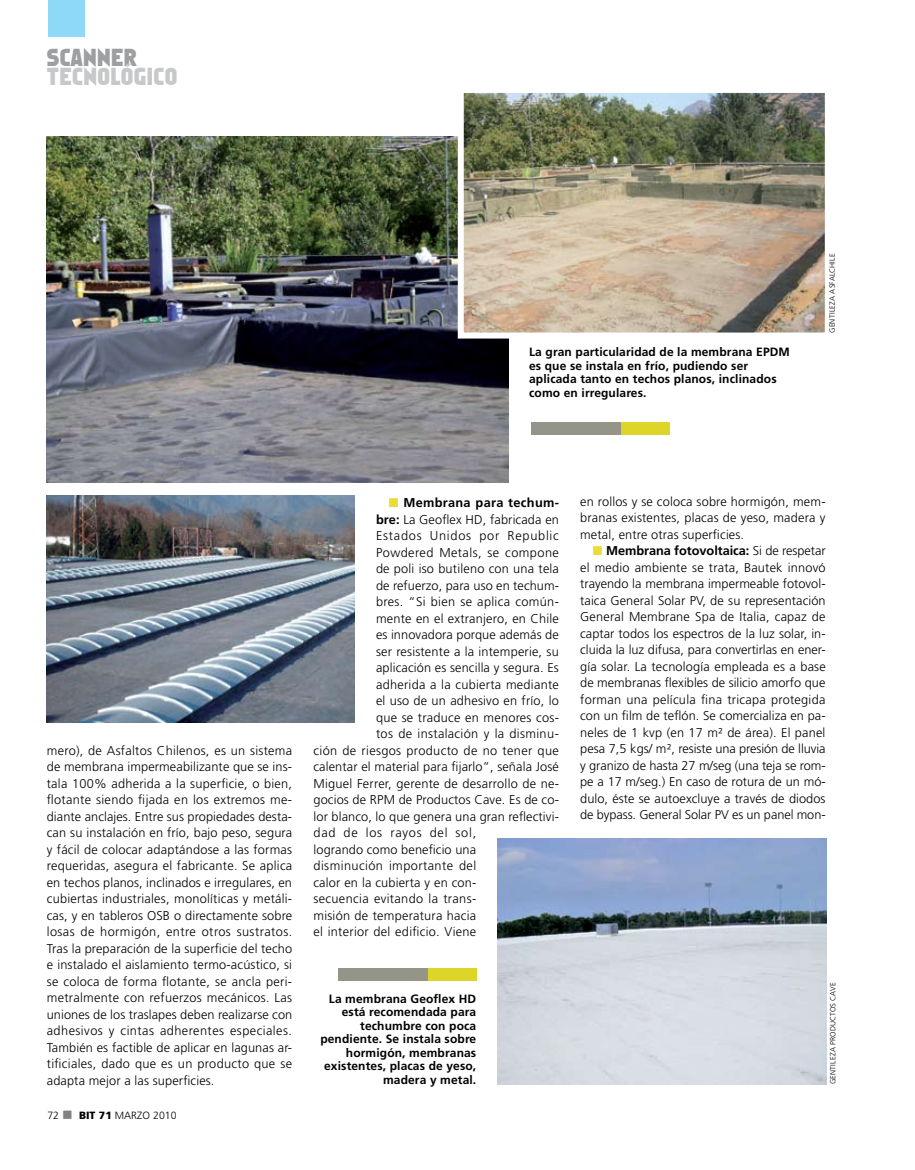
<style>
.page{position:relative;width:915px;height:1170px;background:#fff}
.page>*{position:absolute;margin:0;border:0;box-sizing:border-box;transform-origin:0 0}
.t1{font:22.5px "Faktos";letter-spacing:.02em;color:#c6c8ca}
.t2{font:22.5px "Faktos";letter-spacing:.02em;color:#9d9fa1}
.t3{font:300 12.75px/16.5px "Frutiger";letter-spacing:.015em;color:#000;text-align:justify}
.t4{font:300 12.75px "Frutiger";letter-spacing:.035em;color:#000}
.t5{font:300 12.75px "Frutiger";letter-spacing:.06em;color:#000}
.t6{font:700 12.75px "Frutiger";letter-spacing:.025em;color:#000}
.t7{font:700 12px/13.5px "Frutiger";letter-spacing:.01em;color:#000}
.t8{font:300 10.5px "Frutiger";letter-spacing:.005em;color:#000}
.t9{font:300 7.5px "Frutiger";letter-spacing:.03em;color:#000}
.s1{color:#808284}
.s2{font-weight:900}
.s3{color:#ebda38}
.s4{font-weight:700}
</style>
<div class="page">
<div style="left:48px;top:0;width:37px;height:36px;background:#8ed8f8"></div>
<img style="left:47px;top:136px;width:461px;height:346px">
<img style="left:46px;top:496px;width:308px;height:226px">
<img style="left:464px;top:94px;width:359px;height:237px">
<div style="left:457px;top:87px;width:373px;height:251px;border:6px solid #fff"></div>
<img style="left:497px;top:838px;width:328px;height:246px">
<div style="left:530px;top:422px;width:139px;height:13px;background:#949488"></div>
<div style="left:620px;top:422px;width:49px;height:13px;background:#ded529"></div>
<div style="left:337px;top:968px;width:139px;height:13px;background:#949488"></div>
<div style="left:427px;top:968px;width:49px;height:13px;background:#ded529"></div>
<h1 class="t2" style="left:47px;top:44px;width:92px">SCANNER</h1>
<h1 class="t1" style="left:47px;top:64px;width:132px">TECNOLÓGICO</h1>
<p class="t7" style="left:529px;top:345px;width:262px">La gran particularidad de la membrana EPDM es que se instala en frío, pudiendo ser aplicada tanto en techos planos, inclinados como en irregulares.</p>
<p class="t9" style="left:827px;top:333px;width:80px;rotate:-90deg">gentileza asfalch ile</p>
<p class="t3" style="left:47px;top:742px;width:247px">mero), de Asfaltos Chilenos, es un sistema de membrana impermeabilizante que se ins&shy;tala 100% adherida a la superficie, o bien, flotante siendo fijada en los extremos me&shy;diante anclajes. Entre sus propiedades desta&shy;can su instalación en frío, bajo peso, segura y fácil de colocar adaptándose a las formas requeridas, asegura el fabricante. Se aplica en techos planos, inclinados e irregulares, en cubiertas industriales, monolíticas y metáli&shy;cas, y en tableros OSB o directamente sobre losas de hormigón, entre otros sustratos.<br>Tras la preparación de la superficie del techo e instalado el aislamiento termo-acústico, si se coloca de forma flotante, se ancla peri&shy;metralmente con refuerzos mecánicos. Las uniones de los traslapes deben realizarse con adhesivos y cintas adherentes especiales.<br>También es factible de aplicar en lagunas ar&shy;tificiales, dado que es un producto que se adapta mejor a las superficies.</p>
<p class="t8" style="left:47px;top:1109px;width:131px">72 <span class="s1">■</span> <span class="s2">BIT 71</span> marzo 2010</p>
<p class="t6" style="left:388px;top:495px;width:171px"><span class="s3">■</span> Membrana para techum-</p>
<p class="t3" style="left:376px;top:511px;width:184px"><span class="s4">bre:</span> La Geoflex HD, fabricada en</p>
<p class="t5" style="left:376px;top:528px;width:184px">Estados U nidos por Republic</p>
<p class="t4" style="left:376px;top:545px;width:184px">Powdered M etals, se compone</p>
<p class="t3" style="left:376px;top:560px;width:184px">de poli iso butileno con una tela</p>
<p class="t3" style="left:376px;top:577px;width:184px">de refuerzo, para uso en techum-</p>
<p class="t3" style="left:376px;top:593px;width:184px">bres. “Si bien se aplica común-</p>
<p class="t3" style="left:376px;top:610px;width:184px">mente en el extranjero, en Chile</p>
<p class="t3" style="left:376px;top:626px;width:184px">es innovadora porque además de</p>
<p class="t3" style="left:376px;top:643px;width:184px">ser resistente a la intemperie, su</p>
<p class="t3" style="left:376px;top:659px;width:184px">aplicación es sencilla y segura. Es</p>
<p class="t3" style="left:376px;top:676px;width:184px">adherida a la cubierta mediante</p>
<p class="t3" style="left:376px;top:692px;width:184px">el uso de un adhesivo en frío, lo</p>
<p class="t3" style="left:376px;top:709px;width:184px">que se traduce en menores cos-</p>
<p class="t3" style="left:376px;top:725px;width:184px">tos de instalación y la disminu-</p>
<p class="t3" style="left:313px;top:742px;width:247px">ción de riesgos producto de no tener que</p>
<p class="t3" style="left:313px;top:758px;width:247px">calentar el material para fijarlo”, señala José</p>
<p class="t3" style="left:313px;top:775px;width:247px">M iguel Ferrer, gerente de desarrollo de ne-</p>
<p class="t3" style="left:313px;top:791px;width:247px">gocios de RPM de Productos Cave. Es de co-</p>
<p class="t3" style="left:313px;top:808px;width:247px">lor blanco, lo que genera una gran reflectivi-</p>
<p class="t3" style="left:313px;top:824px;width:164px">dad de los rayos del sol,</p>
<p class="t3" style="left:313px;top:841px;width:164px">logrando como beneficio una</p>
<p class="t4" style="left:313px;top:858px;width:164px">disminución importante del</p>
<p class="t3" style="left:313px;top:874px;width:164px">calor en la cubierta y en con-</p>
<p class="t3" style="left:313px;top:890px;width:164px">secuencia evitando la trans-</p>
<p class="t3" style="left:313px;top:907px;width:164px">misión de temperatura hacia</p>
<p class="t3" style="left:313px;top:923px;width:164px">el interior del edificio. Viene</p>
<p class="t7" style="left:320px;top:991px;width:157px;text-align:right">La membrana Geoflex HD está recomendada para techumbre con poca pendiente. Se instala sobre hormigón, membranas existentes, placas de yeso, madera y metal.</p>
<p class="t3" style="left:580px;top:493px;width:247px">en rollos y se coloca sobre hormigón, mem&shy;branas existentes, placas de yeso, madera y metal, entre otras superficies.</p>
<p class="t3" style="left:580px;top:542px;width:247px;text-indent:13px"><span class="s3">■</span> <span class="s4">Membrana fotovoltaica:</span> Si de respetar el medio ambiente se trata, Bautek innovó trayendo la membrana impermeable fotovol&shy;taica General Solar PV, de su representación General Membrane Spa de Italia, capaz de captar todos los espectros de la luz solar, in&shy;cluida la luz difusa, para convertirlas en ener&shy;gía solar. La tecnología empleada es a base de membranas flexibles de silicio amorfo que forman una película fina tricapa protegida con un film de teflón. Se comercializa en pa&shy;neles de 1 kvp (en 17 m² de área). El panel pesa 7,5 kgs/ m², resiste una presión de lluvia y granizo de hasta 27 m/seg (una teja se rom&shy;pe a 17 m/seg.) En caso de rotura de un mó&shy;dulo, éste se autoexcluye a través de diodos de bypass. General Solar PV es un panel mon-</p>
<p class="t9" style="left:828px;top:1084px;width:102px;rotate:-90deg">gentileza productos cave</p>
</div>
